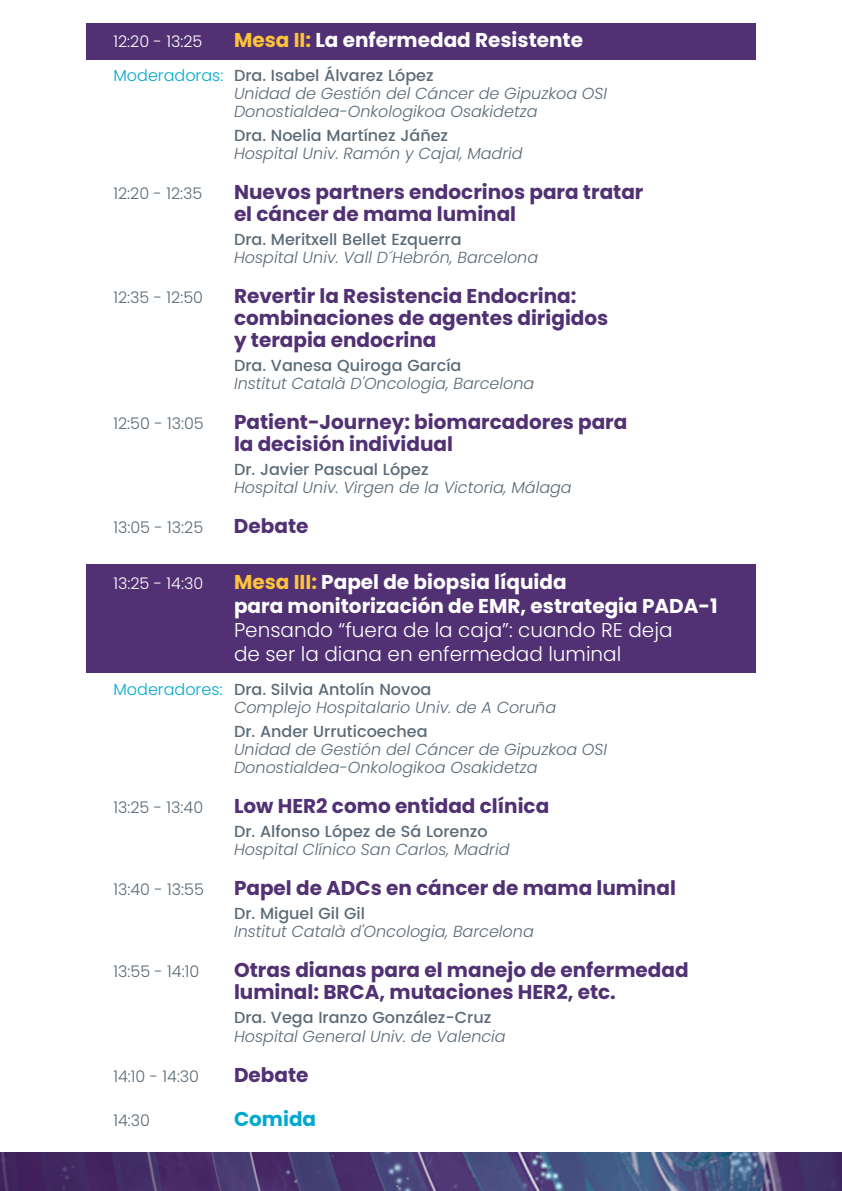
<style>
.page{position:relative;width:842px;height:1191px;background:#fff}
.page>*{position:absolute;margin:0;border:0;box-sizing:border-box;transform-origin:0 0}
.t1{font:700 20px/22px "Poppins";color:#513173}
.t2{font:700 20px/24px "Poppins";color:#fff}
.t3{font:300 20px/24px "Poppins";color:#fff}
.t4{font:700 20px "Poppins";color:#01a9ce}
.t5{font:italic 300 16px/18px "Poppins";color:#5a6a77}
.t6{font:500 16px "Poppins";color:#5a6a77}
.t7{font:300 16px "Poppins";color:#5a6a77}
.t8{font:300 16px "Poppins";color:#fff}
.s1{color:#fec33a}
.s2{font-style:normal;color:#03a9ce}
.s3{font-weight:500;font-style:normal}
</style>
<div class="page">
<div style="left:86px;top:564px;width:669px;height:109px;background:#513173"></div>
<div style="left:86px;top:23px;width:669px;height:36px;background:#513173"></div>
<img style="left:0;top:1152px;width:842px;height:39px">
<p class="t8" style="left:113px;top:32px;width:90px">12:20 - 13:25</p>
<p class="t2" style="left:234px;top:28px;width:351px"><span class="s1">Mesa II:</span> La enfermedad Resistente</p>
<p class="t5" style="left:234px;top:67px;width:375px;text-indent:-121px"><span class="s2">Moderadoras:</span> <span class="s3">Dra. Isabel Álvarez López<br></span>Unidad de Gestión del Cáncer de Gipuzkoa OSI<br>Donostialdea-Onkologikoa Osakidetza</p>
<p class="t6" style="left:234px;top:124px;width:216px">Dra. Noelia Martínez Jáñez</p>
<p class="t5" style="left:234px;top:145px;width:290px">Hospital Univ. Ramón y Cajal, Madrid</p>
<p class="t7" style="left:113px;top:184px;width:90px">12:20 - 12:35</p>
<p class="t1" style="left:234px;top:181px;width:411px">Nuevos partners endocrinos para tratar el cáncer de mama luminal</p>
<p class="t6" style="left:234px;top:228px;width:229px">Dra. Meritxell Bellet Ezquerra</p>
<p class="t5" style="left:234px;top:249px;width:306px">Hospital Univ. Vall D´Hebrón, Barcelona</p>
<p class="t7" style="left:113px;top:288px;width:91px">12:35 - 12:50</p>
<p class="t1" style="left:234px;top:285px;width:376px">Revertir la Resistencia Endocrina: combinaciones de agentes dirigidos y terapia endocrina</p>
<p class="t6" style="left:234px;top:354px;width:229px">Dra. Vanesa Quiroga García</p>
<p class="t5" style="left:234px;top:375px;width:302px">Institut Català D'Oncologia, Barcelona</p>
<p class="t7" style="left:113px;top:414px;width:92px">12:50 - 13:05</p>
<p class="t1" style="left:234px;top:411px;width:395px">Patient-Journey: biomarcadores para la decisión individual</p>
<p class="t6" style="left:234px;top:458px;width:196px">Dr. Javier Pascual López</p>
<p class="t5" style="left:234px;top:479px;width:339px">Hospital Univ. Virgen de la Victoria, Málaga</p>
<p class="t7" style="left:113px;top:518px;width:91px">13:05 - 13:25</p>
<p class="t1" style="left:234px;top:515px;width:76px">Debate</p>
<p class="t8" style="left:113px;top:574px;width:91px">13:25 - 14:30</p>
<p class="t2" style="left:234px;top:570px;width:485px"><span class="s1">Mesa III:</span> Papel de biopsia líquida<br>para monitorización de EMR, estrategia PADA-1</p>
<p class="t3" style="left:234px;top:618px;width:440px">Pensando “fuera de la caja”: cuando RE deja de ser la diana en enfermedad luminal</p>
<p class="t5" style="left:234px;top:681px;width:324px;text-indent:-121px"><span class="s2">Moderadores:</span> <span class="s3">Dra. Silvia Antolín Novoa<br></span>Complejo Hospitalario Univ. de A Coruña</p>
<p class="t6" style="left:234px;top:720px;width:195px">Dr. Ander Urruticoechea</p>
<p class="t5" style="left:234px;top:741px;width:375px">Unidad de Gestión del Cáncer de Gipuzkoa OSI<br>Donostialdea-Onkologikoa Osakidetza</p>
<p class="t7" style="left:113px;top:798px;width:91px">13:25 - 13:40</p>
<p class="t1" style="left:234px;top:795px;width:317px">Low HER2 como entidad clínica</p>
<p class="t6" style="left:234px;top:820px;width:255px">Dr. Alfonso López de Sá Lorenzo</p>
<p class="t5" style="left:234px;top:841px;width:277px">Hospital Clínico San Carlos, Madrid</p>
<p class="t7" style="left:113px;top:880px;width:92px">13:40 - 13:55</p>
<p class="t1" style="left:234px;top:877px;width:443px">Papel de ADCs en cáncer de mama luminal</p>
<p class="t6" style="left:234px;top:902px;width:132px">Dr. Miguel Gil Gil</p>
<p class="t5" style="left:234px;top:923px;width:301px">Institut Català d'Oncologia, Barcelona</p>
<p class="t7" style="left:113px;top:962px;width:87px">13:55 - 14:10</p>
<p class="t1" style="left:234px;top:959px;width:456px">Otras dianas para el manejo de enfermedad luminal: BRCA, mutaciones HER2, etc.</p>
<p class="t6" style="left:234px;top:1006px;width:259px">Dra. Vega Iranzo González-Cruz</p>
<p class="t5" style="left:234px;top:1027px;width:273px">Hospital General Univ. de Valencia</p>
<p class="t7" style="left:113px;top:1066px;width:87px">14:10 - 14:30</p>
<p class="t1" style="left:234px;top:1063px;width:76px">Debate</p>
<p class="t7" style="left:113px;top:1110px;width:38px">14:30</p>
<p class="t4" style="left:234px;top:1107px;width:84px">Comida</p>
</div>
